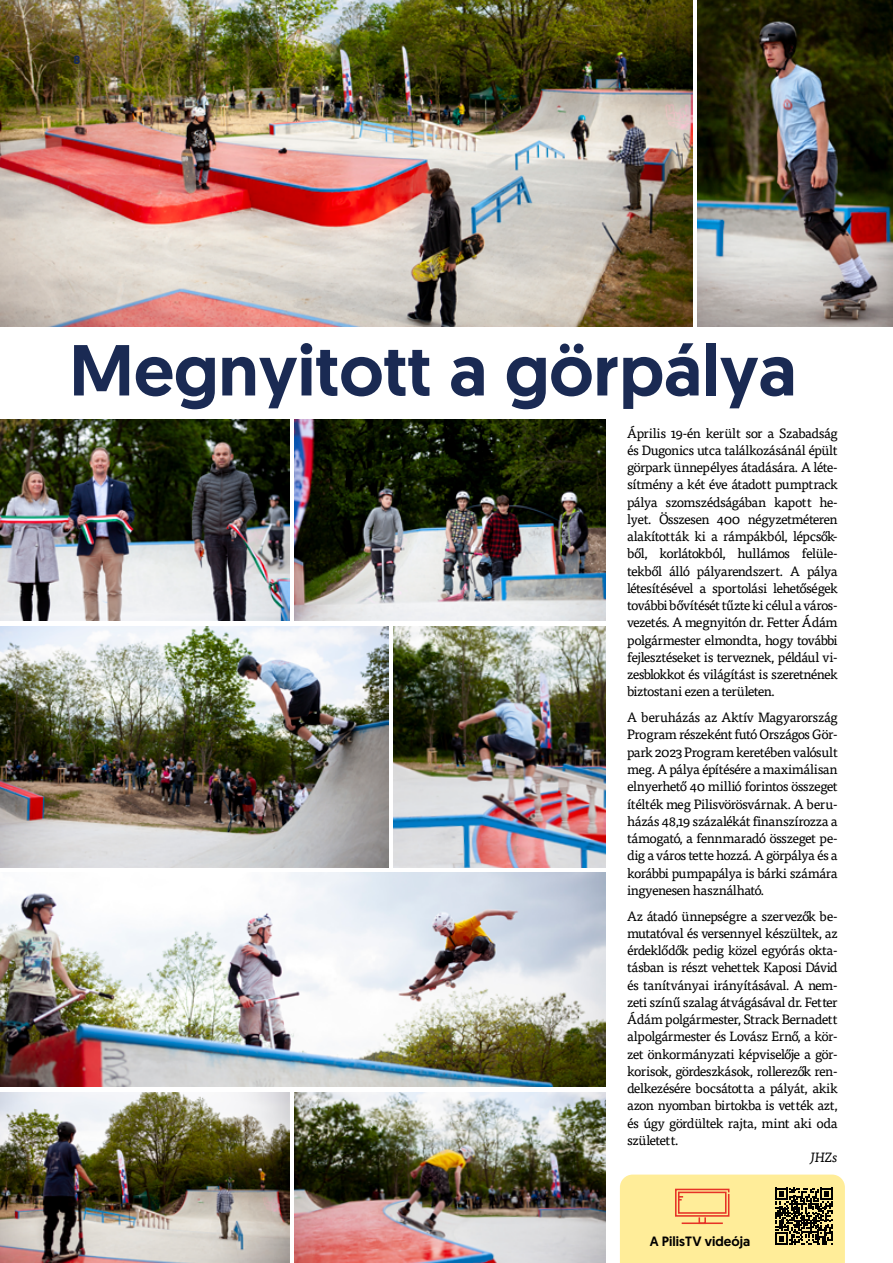
<style>
.page{position:relative;width:893px;height:1263px;background:#fff}
.page>*{position:absolute;margin:0;border:0;box-sizing:border-box;transform-origin:0 0}
.t1{font:500 72px "Geomanist";color:#1a2a53}
.t2{font:13.5px/17.2px "Tisa Pro";letter-spacing:-.03em;color:#000;text-align:justify}
.t3{font:500 13.5px "Geomanist";color:#000}
.t4{font:italic 13.5px "Tisa Pro";color:#000}
.t5{font:700 12px "Geomanist";color:#1a2a53}
</style>
<div class="page">
<img style="left:0;top:0;width:693px;height:326px">
<svg style="left:620px;top:1174px;width:225px;height:89px;background:#e3ce86"></svg>
<img style="left:0;top:419px;width:289px;height:202px">
<img style="left:698px;top:0;width:195px;height:326px">
<img style="left:295px;top:419px;width:311px;height:202px">
<img style="left:0;top:627px;width:388px;height:240px">
<img style="left:0;top:1092px;width:289px;height:171px">
<img style="left:0;top:873px;width:606px;height:214px">
<img style="left:393px;top:627px;width:213px;height:240px">
<img style="left:295px;top:1092px;width:311px;height:171px">
<p class="t5" style="left:74px;top:52px;width:8px">8</p>
<h1 class="t1" style="left:69px;top:322px;width:729px">Megnyitott a görpálya</h1>
<p class="t2" style="left:627px;top:423px;width:212px">Április 19-én került sor a Szabadság és Dugonics utca találkozásánál épült görpark ünnepélyes átadására. A léte&shy;sítmény a két éve átadott pumptrack pálya szomszédságában kapott he&shy;lyet. Összesen 400 négyzetméteren alakították ki a rámpákból, lépcsők&shy;ből, korlátokból, hullámos felüle&shy;tekből álló pályarendszert. A pálya létesítésével a sportolási lehetőségek további bővítését tűzte ki célul a város&shy;vezetés. A megnyitón dr. Fetter Ádám polgármester elmondta, hogy további fejlesztéseket is terveznek, például vi&shy;zesblokkot és világítást is szeretnének biztostani ezen a területen.</p>
<p class="t2" style="left:627px;top:708px;width:212px">A beruházás az Aktív Magyarország Program részeként futó Országos Gör&shy;park 2023 Program keretében valósult meg. A pálya építésére a maximálisan elnyerhető 40 millió forintos összeget ítélték meg Pilisvörösvárnak. A beru&shy;házás 48,19 százalékát finanszírozza a támogató, a fennmaradó összeget pe&shy;dig a város tette hozzá. A görpálya és a korábbi pumpapálya is bárki számára ingyenesen használható.</p>
<p class="t2" style="left:627px;top:906px;width:212px">Az átadó ünnepségre a szervezők be&shy;mutatóval és versennyel készültek, az érdeklődők pedig közel egyórás okta&shy;tásban is részt vehettek Kaposi Dávid és tanítványai irányításával. A nem&shy;zeti színű szalag átvágásával dr. Fetter Ádám polgármester, Strack Bernadett alpolgármester és Lovász Ernő, a kör&shy;zet önkormányzati képviselője a gör&shy;korisok, gördeszkások, rollerezők ren&shy;delkezésére bocsátotta a pályát, akik azon nyomban birtokba is vették azt, és úgy gördültek rajta, mint aki oda született.</p>
<p class="t4" style="left:811px;top:1147px;width:29px">JHZs</p>
<p class="t3" style="left:650px;top:1232px;width:102px">A PilisTV videója</p>
</div>
